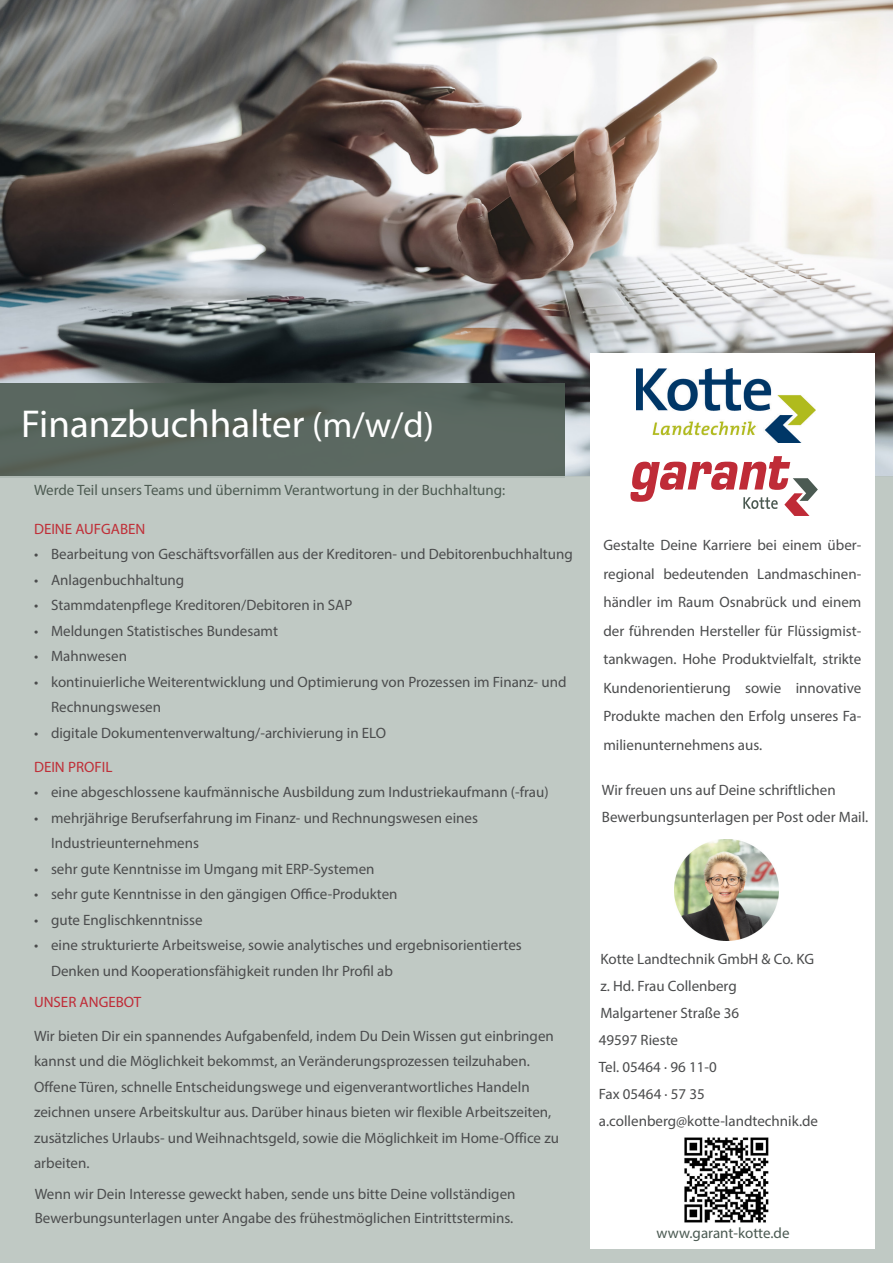
<style>
.page{position:relative;width:893px;height:1263px;background:#fff}
.page>*{position:absolute;margin:0;border:0;box-sizing:border-box;transform-origin:0 0}
.t1{font:39px "Myriad Pro";color:#fff}
.t2{font:15px/25.5px "Myriad Pro";color:#4b4c4d}
.t3{font:15px "Myriad Pro";color:#4d5b52}
.t4{font:15px "Myriad Pro";color:#bf2e37}
.t5{font:15px "Myriad Pro";color:#4b5a52}
.t6{font:15px "Myriad Pro";color:#bf2b37}
.s1{font-size:36px}
</style>
<div class="page">
<img style="left:0;top:0;width:893px;height:476px">
<div style="left:0;top:383px;width:564px;height:95px;background:linear-gradient(to bottom,#536058,#5d6a62)"></div>
<div style="left:0;top:476px;width:893px;height:787px;background:#c0c9c4"></div>
<div style="left:590px;top:354px;width:284px;height:895px;background:#fff"></div>
<svg style="left:630px;top:456px;width:188px;height:60px"></svg>
<img style="left:637px;top:368px;width:179px;height:75px">
<img style="left:675px;top:840px;width:103px;height:100px">
<img style="left:684px;top:1137px;width:85px;height:86px">
<p class="t1" style="left:21px;top:399px;width:414px">Finanzbuchhalter <span class="s1">(m/w/d)</span></p>
<p class="t3" style="left:34px;top:481px;width:473px">Werde Teil unsers Teams und übernimm Verantwortung in der Buchhaltung:</p>
<p class="t4" style="left:34px;top:519px;width:113px">DEINE AUFGABEN</p>
<p class="t2" style="left:34px;top:541px;width:540px">• Bearbeitung von Geschäftsvorfällen aus der Kreditoren- und Debitorenbuchhaltung</p>
<p class="t2" style="left:34px;top:567px;width:152px">• Anlagenbuchhaltung</p>
<p class="t2" style="left:34px;top:592px;width:320px">• Stammdatenpflege Kreditoren/Debitoren in SAP</p>
<p class="t2" style="left:34px;top:618px;width:245px">• Meldungen Statistisches Bundesamt</p>
<p class="t2" style="left:34px;top:643px;width:95px">• Mahnwesen</p>
<p class="t2" style="left:51px;top:669px;width:517px;text-indent:-17px">• kontinuierliche Weiterentwicklung und Optimierung von Prozessen im Finanz- und<br>Rechnungswesen</p>
<p class="t2" style="left:34px;top:720px;width:354px">• digitale Dokumentenverwaltung/-archivierung in ELO</p>
<p class="t4" style="left:34px;top:757px;width:80px">DEIN PROFIL</p>
<p class="t2" style="left:34px;top:779px;width:516px">• eine abgeschlossene kaufmännische Ausbildung zum Industriekaufmann (-frau)</p>
<p class="t2" style="left:51px;top:805px;width:428px;text-indent:-17px">• mehrjährige Berufserfahrung im Finanz- und Rechnungswesen eines<br>Industrieunternehmens</p>
<p class="t2" style="left:34px;top:856px;width:342px">• sehr gute Kenntnisse im Umgang mit ERP-Systemen</p>
<p class="t2" style="left:34px;top:881px;width:365px">• sehr gute Kenntnisse in den gängigen Office-Produkten</p>
<p class="t2" style="left:34px;top:907px;width:170px">• gute Englischkenntnisse</p>
<p class="t2" style="left:51px;top:932px;width:472px;text-indent:-17px">• eine strukturierte Arbeitsweise, sowie analytisches und ergebnisorientiertes<br>Denken und Kooperationsfähigkeit runden Ihr Profil ab</p>
<p class="t6" style="left:34px;top:992px;width:109px">UNSER ANGEBOT</p>
<p class="t2" style="left:34px;top:1023px;width:526px">Wir bieten Dir ein spannendes Aufgabenfeld, indem Du Dein Wissen gut einbringen kannst und die Möglichkeit bekommst, an Veränderungsprozessen teilzuhaben.<br>Offene Türen, schnelle Entscheidungswege und eigenverantwortliches Handeln zeichnen unsere Arbeitskultur aus. Darüber hinaus bieten wir flexible Arbeitszeiten, zusätzliches Urlaubs- und Weihnachtsgeld, sowie die Möglichkeit im Home-Office zu arbeiten.</p>
<p class="t2" style="left:35px;top:1182px;width:482px;line-height:24px">Wenn wir Dein Interesse geweckt haben, sende uns bitte Deine vollständigen<br>Bewerbungsunterlagen unter Angabe des frühestmöglichen Eintrittstermins.</p>
<p class="t2" style="left:603px;top:531px;width:259px;line-height:28.5px;text-align:justify">Gestalte Deine Karriere bei einem über&shy;regional bedeutenden Landmaschinen&shy;händler im Raum Osnabrück und einem der führenden Hersteller für Flüssigmist&shy;tankwagen. Hohe Produktvielfalt, strikte Kundenorientierung sowie innovative Produkte machen den Erfolg unseres Fa&shy;milienunternehmens aus.</p>
<p class="t2" style="left:602px;top:777px;width:268px;line-height:27px">Wir freuen uns auf Deine schriftlichen<br>Bewerbungsunterlagen per Post oder Mail.</p>
<p class="t2" style="left:600px;top:946px;width:215px">Kotte Landtechnik GmbH &amp; Co. KG</p>
<p class="t2" style="left:600px;top:973px;width:138px">z. Hd. Frau Collenberg</p>
<p class="t2" style="left:600px;top:1000px;width:140px">Malgartener Straße 36</p>
<p class="t2" style="left:599px;top:1027px;width:81px">49597 Rieste</p>
<p class="t2" style="left:599px;top:1054px;width:119px">Tel. 05464 · 96 11-0</p>
<p class="t2" style="left:599px;top:1081px;width:107px">Fax 05464 · 57 35</p>
<p class="t2" style="left:599px;top:1108px;width:221px">a.collenberg@kotte-landtechnik.de</p>
<p class="t5" style="left:657px;top:1224px;width:134px">www.garant-kotte.de</p>
</div>
